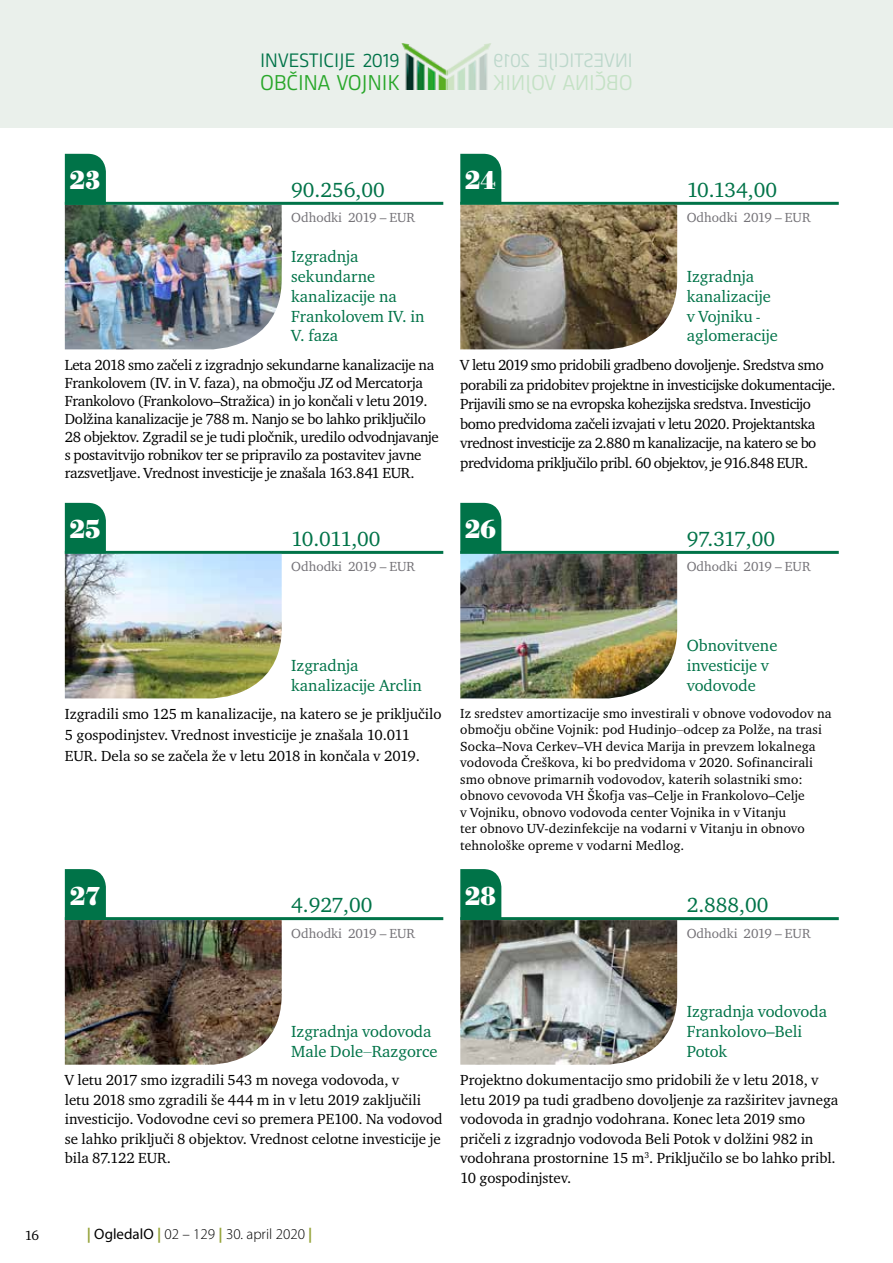
<style>
.page{position:relative;width:893px;height:1263px;background:#fff}
.page>*{position:absolute;margin:0;border:0;box-sizing:border-box;transform-origin:0 0}
.t1{font:700 27px "Bodoni Ant TCE";letter-spacing:-.02em;color:#fff}
.t2{font:21px "Charter Itc TCE";color:#007348}
.t3{font:20.85px "Republika";letter-spacing:-.01em;color:#29a72a}
.t4{font:18.9px "Republika";letter-spacing:-.01em;color:#007348}
.t5{font:16.5px/19.8px "Charter Itc TCE";color:#007348}
.t6{font:15px/18px "Charter Itc TCE";letter-spacing:-.02em;color:#000}
.t7{font:15px/19.5px "Charter Itc TCE";color:#000}
.t8{font:300 15px "Myriad Pro";color:#000}
.t9{font:13.5px/16.5px "Charter Itc TCE";letter-spacing:.01em;color:#000}
.t10{font:13.5px "Charter Itc TCE";color:#757378}
.s1{font-size:15px}
.s2{font-family:"Helvetica Neue";font-weight:100}
.s3{font-weight:700;color:#96a43b}
.s4{font-weight:400}
</style>
<div class="page">
<hr style="left:460px;top:202px;width:379px;height:3px;background:#007348">
<svg style="left:460px;top:154px;width:41px;height:51px;background:#09774e"></svg>
<img style="left:460px;top:205px;width:217px;height:144px">
<img style="left:65px;top:205px;width:217px;height:144px">
<hr style="left:65px;top:202px;width:378px;height:3px;background:#007348">
<div style="left:65px;top:154px;width:41px;height:48px;background:#007348"></div>
<hr style="left:460px;top:551px;width:379px;height:3px;background:#007348">
<svg style="left:460px;top:503px;width:41px;height:51px;background:#09784e"></svg>
<img style="left:460px;top:554px;width:217px;height:144px">
<hr style="left:65px;top:551px;width:378px;height:3px;background:#007348">
<svg style="left:65px;top:503px;width:41px;height:51px;background:#08774e"></svg>
<img style="left:65px;top:554px;width:217px;height:144px">
<hr style="left:460px;top:917px;width:379px;height:3px;background:#007348">
<svg style="left:460px;top:869px;width:41px;height:51px;background:#09784e"></svg>
<img style="left:460px;top:920px;width:217px;height:145px">
<hr style="left:65px;top:917px;width:378px;height:3px;background:#007348">
<svg style="left:65px;top:869px;width:41px;height:48px;background:#09784e"></svg>
<img style="left:65px;top:920px;width:217px;height:145px">
<div style="left:0;top:0;width:893px;height:128px;background:#eaf0eb"></div>
<img style="left:402px;top:44px;width:89px;height:46px">
<p class="t4" style="left:260px;top:47px;width:141px">INVESTICIJE 2019</p>
<h3 class="t3" style="left:260px;top:68px;width:141px">OBČINA VOJNIK</h3>
<h1 class="t1" style="left:69px;top:165px;width:33px">23</h1>
<h2 class="t2" style="left:291px;top:177px;width:95px">90.256,00</h2>
<p class="t10" style="left:291px;top:209px;width:125px">Odhodki 2019 – EUR</p>
<p class="t5" style="left:291px;top:247px;width:135px">Izgradnja sekundarne kanalizacije na<br>Frankolovem IV. in<br>V. faza</p>
<p class="t6" style="left:65px;top:356px;width:376px">Leta 2018 smo začeli z izgradnjo sekundarne kanalizacije na Frankolovem (IV. in V. faza), na območju JZ od Mercatorja Frankolovo (Frankolovo–Stražica) in jo končali v letu 2019.<br>Dolžina kanalizacije je 788 m. Nanjo se bo lahko priključilo 28 objektov. Zgradil se je tudi pločnik, uredilo odvodnjavanje s postavitvijo robnikov ter se pripravilo za postavitev javne razsvetljave. Vrednost investicije je znašala 163.841 EUR.</p>
<h1 class="t1" style="left:69px;top:514px;width:33px">25</h1>
<h2 class="t2" style="left:291px;top:526px;width:91px">10.011,00</h2>
<p class="t10" style="left:291px;top:558px;width:125px">Odhodki 2019 – EUR</p>
<h1 class="t1" style="left:465px;top:165px;width:33px">24</h1>
<h2 class="t2" style="left:687px;top:177px;width:92px">10.134,00</h2>
<p class="t10" style="left:687px;top:209px;width:125px">Odhodki 2019 – EUR</p>
<p class="t5" style="left:687px;top:266px;width:93px">Izgradnja kanalizacije v Vojniku <span class="s1">- </span>aglomeracije</p>
<p class="t6" style="left:460px;top:355px;width:377px;line-height:19.5px">V letu 2019 smo pridobili gradbeno dovoljenje. Sredstva smo porabili za pridobitev projektne in investicijske dokumentacije.<br>Prijavili smo se na evropska kohezijska sredstva. Investicijo bomo predvidoma začeli izvajati v letu 2020. Projektantska vrednost investicije za 2.880 m kanalizacije, na katero se bo predvidoma priključilo pribl. 60 objektov, je 916.848 EUR.</p>
<h1 class="t1" style="left:465px;top:514px;width:33px">26</h1>
<h2 class="t2" style="left:687px;top:526px;width:90px">97.317,00</h2>
<p class="t10" style="left:687px;top:558px;width:125px">Odhodki 2019 – EUR</p>
<p class="t5" style="left:291px;top:655px;width:132px">Izgradnja kanalizacije Arclin</p>
<p class="t7" style="left:65px;top:703px;width:378px;line-height:21px">Izgradili smo 125 m kanalizacije, na katero se je priključilo<br>5 gospodinjstev. Vrednost investicije je znašala 10.011<br>EUR. Dela so se začela že v letu 2018 in končala v 2019.</p>
<h1 class="t1" style="left:70px;top:880px;width:32px">27</h1>
<h2 class="t2" style="left:291px;top:892px;width:83px">4.927,00</h2>
<p class="t10" style="left:291px;top:925px;width:125px">Odhodki 2019 – EUR</p>
<p class="t5" style="left:687px;top:635px;width:92px">Obnovitvene investicije v vodovode</p>
<p class="t9" style="left:460px;top:705px;width:373px">Iz sredstev amortizacije smo investirali v obnove vodovodov na območju občine Vojnik: pod Hudinjo<span class="s2">–</span>odcep za Polže, na trasi Socka–Nova Cerkev–VH devica Marija in prevzem lokalnega vodovoda Čreškova, ki bo predvidoma v 2020. Sofinancirali smo obnove primarnih vodovodov, katerih solastniki smo: obnovo cevovoda VH Škofja vas–Celje in Frankolovo–Celje<br>v Vojniku, obnovo vodovoda center Vojnika in v Vitanju<br>ter obnovo UV-dezinfekcije na vodarni v Vitanju in obnovo tehnološke opreme v vodarni Medlog.</p>
<h1 class="t1" style="left:465px;top:880px;width:33px">28</h1>
<h2 class="t2" style="left:687px;top:892px;width:83px">2.888,00</h2>
<p class="t10" style="left:687px;top:925px;width:125px">Odhodki 2019 – EUR</p>
<p class="t5" style="left:291px;top:1021px;width:148px">Izgradnja vodovoda<br>Male Dole<span class="s2">–</span>Razgorce</p>
<p class="t7" style="left:65px;top:1070px;width:379px">V letu 2017 smo izgradili 543 m novega vodovoda, v<br>letu 2018 smo zgradili še 444 m in v letu 2019 zaključili investicijo. Vodovodne cevi so premera PE100. Na vodovod se lahko priključi 8 objektov. Vrednost celotne investicije je bila 87.122 EUR.</p>
<p class="t9" style="left:25px;top:1227px;width:16px">16</p>
<p class="t8" style="left:87px;top:1226px;width:227px"><span class="s3">|</span> <span class="s4">OgledalO</span> <span class="s3">|</span> 02 – 129 <span class="s3">|</span> 30. april 2020 <span class="s3">|</span></p>
<p class="t5" style="left:687px;top:1001px;width:142px">Izgradnja vodovoda<br>Frankolovo–Beli<br>Potok</p>
<p class="t7" style="left:460px;top:1070px;width:380px">Projektno dokumentacijo smo pridobili že v letu 2018, v letu 2019 pa tudi gradbeno dovoljenje za razširitev javnega vodovoda in gradnjo vodohrana. Konec leta 2019 smo pričeli z izgradnjo vodovoda Beli Potok v dolžini 982 in vodohrana prostornine 15 m<sup>3</sup>. Priključilo se bo lahko pribl.<br>10 gospodinjstev.</p>
</div>
